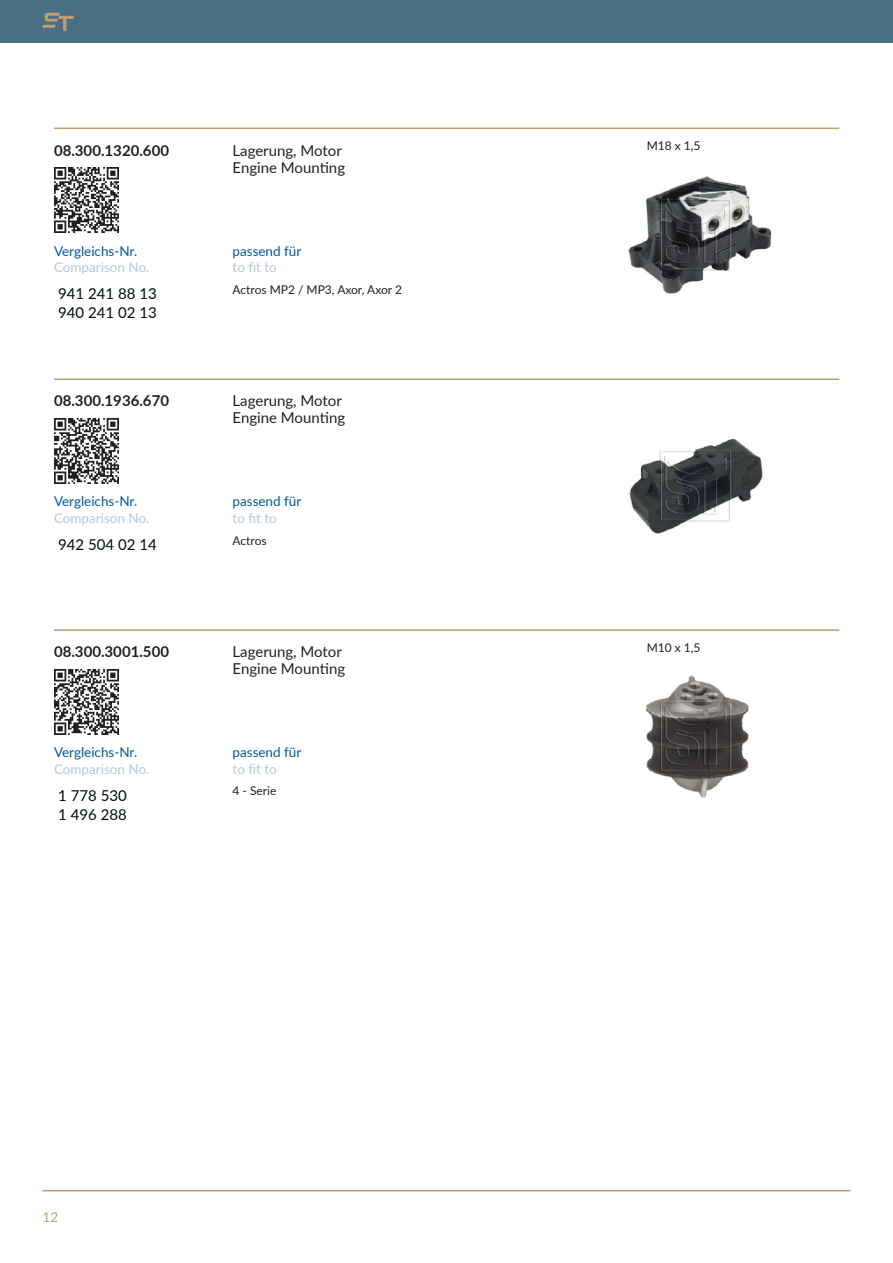
<style>
.page{position:relative;width:893px;height:1263px;background:#fff}
.page>*{position:absolute;margin:0;border:0;box-sizing:border-box;transform-origin:0 0}
.t1{font:15px/17px "Lato";color:#231f20}
.t2{font:700 15px "Lato";color:#231f20}
.t3{font:15px/18.5px "Lato";color:#000d13}
.t4{font:13.5px "Lato";color:#005999}
.t5{font:13.5px "Lato";color:#b1c9de}
.t6{font:13.5px "Lato";color:#bd9d73}
.t7{font:12px "Lato";color:#231f20}
</style>
<div class="page">
<div style="left:0;top:0;width:893px;height:43px;background:#4a6f84"></div>
<svg style="left:43px;top:13px;width:31px;height:18px"></svg>
<hr style="left:43px;top:1190px;width:807px;height:1px;background:#bd9d73">
<hr style="left:54px;top:128px;width:785px;height:1px;background:#bd9d73">
<img style="left:54px;top:168px;width:65px;height:64px">
<img style="left:628px;top:176px;width:144px;height:118px">
<hr style="left:54px;top:378px;width:785px;height:2px;background:#bd9d73">
<img style="left:54px;top:419px;width:65px;height:64px">
<img style="left:629px;top:439px;width:134px;height:113px">
<hr style="left:54px;top:629px;width:785px;height:2px;background:#bd9d73">
<img style="left:54px;top:670px;width:65px;height:64px">
<img style="left:645px;top:675px;width:104px;height:123px">
<p class="t2" style="left:54px;top:139px;width:117px">08.300.1320.600</p>
<p class="t1" style="left:233px;top:141px;width:114px">Lagerung, Motor<br>Engine Mounting</p>
<p class="t4" style="left:54px;top:241px;width:85px">Vergleichs-Nr.</p>
<p class="t5" style="left:54px;top:257px;width:97px">Comparison No.</p>
<p class="t3" style="left:58px;top:284px;width:100px">941 241 88 13<br>940 241 02 13</p>
<p class="t4" style="left:233px;top:241px;width:70px">passend für</p>
<p class="t5" style="left:233px;top:257px;width:46px">to fit to</p>
<p class="t7" style="left:233px;top:281px;width:171px">Actros MP2 / MP3, Axor, Axor 2</p>
<p class="t2" style="left:54px;top:390px;width:117px">08.300.1936.670</p>
<p class="t1" style="left:233px;top:392px;width:114px">Lagerung, Motor<br>Engine Mounting</p>
<p class="t4" style="left:54px;top:492px;width:85px">Vergleichs-Nr.</p>
<p class="t5" style="left:54px;top:508px;width:97px">Comparison No.</p>
<p class="t3" style="left:58px;top:535px;width:100px">942 504 02 14</p>
<p class="t4" style="left:233px;top:492px;width:70px">passend für</p>
<p class="t5" style="left:233px;top:508px;width:46px">to fit to</p>
<p class="t7" style="left:233px;top:532px;width:36px">Actros</p>
<p class="t2" style="left:54px;top:641px;width:117px">08.300.3001.500</p>
<p class="t1" style="left:233px;top:643px;width:114px">Lagerung, Motor<br>Engine Mounting</p>
<p class="t4" style="left:54px;top:743px;width:85px">Vergleichs-Nr.</p>
<p class="t5" style="left:54px;top:759px;width:97px">Comparison No.</p>
<p class="t3" style="left:58px;top:786px;width:70px">1 778 530<br>1 496 288</p>
<p class="t4" style="left:233px;top:743px;width:70px">passend für</p>
<p class="t5" style="left:233px;top:759px;width:46px">to fit to</p>
<p class="t7" style="left:233px;top:782px;width:45px">4 - Serie</p>
<p class="t6" style="left:43px;top:1207px;width:17px">12</p>
<p class="t7" style="left:647px;top:137px;width:55px">M18 x 1,5</p>
<p class="t7" style="left:647px;top:639px;width:55px">M10 x 1,5</p>
</div>
